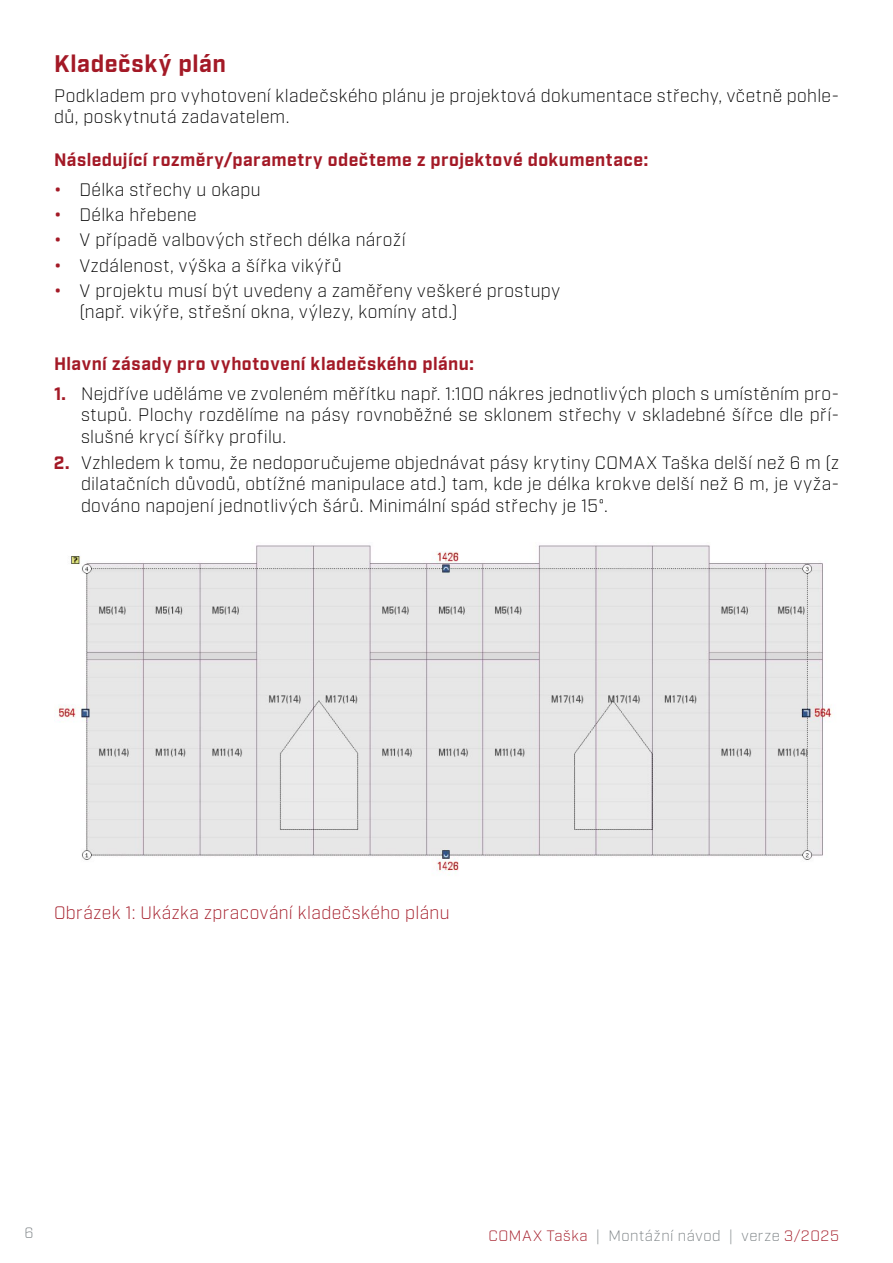
<style>
.page{position:relative;width:893px;height:1263px;background:#fff}
.page>*{position:absolute;margin:0;border:0;box-sizing:border-box;transform-origin:0 0}
.t1{font:700 24px "Industry";letter-spacing:.025em;color:#a31926}
.t2{font:300 18px/21.6px "Industry";letter-spacing:.025em;color:#000}
.t3{font:700 18px "Industry";letter-spacing:.025em;color:#a31926}
.t4{font:300 18px "Industry";letter-spacing:.025em;color:#a31926}
.t5{font:300 15px "Industry";letter-spacing:.04em;color:#7d8386}
.s1{font-weight:700;color:#a31926}
.s2{color:#a31926}
</style>
<div class="page">
<img style="left:54px;top:545px;width:778px;height:327px">
<h1 class="t1" style="left:54px;top:49px;width:174px">Kladečský plán</h1>
<p class="t2" style="left:54px;top:85px;width:786px">Podkladem pro vyhotovení kladečského plánu je projektová dokumentace střechy, včetně pohle&shy;dů, poskytnutá zadavatelem.</p>
<p class="t3" style="left:54px;top:149px;width:596px">Následující rozměry/parametry odečteme z projektové dokumentace:</p>
<p class="t2" style="left:54px;top:179px;width:208px"><span class="s1">•</span> Délka střechy u okapu</p>
<p class="t2" style="left:54px;top:204px;width:144px"><span class="s1">•</span> Délka hřebene</p>
<p class="t2" style="left:54px;top:230px;width:353px"><span class="s1">•</span> V případě valbových střech délka nároží</p>
<p class="t2" style="left:54px;top:255px;width:289px"><span class="s1">•</span> Vzdálenost, výška a šířka vikýřů</p>
<p class="t2" style="left:80px;top:280px;width:482px;line-height:21px;text-indent:-26px"><span class="s1">•</span> V projektu musí být uvedeny a zaměřeny veškeré prostupy (např. vikýře, střešní okna, výlezy, komíny atd.)</p>
<p class="t3" style="left:54px;top:353px;width:421px">Hlavní zásady pro vyhotovení kladečského plánu:</p>
<p class="t2" style="left:81px;top:383px;width:759px;text-align:justify;text-indent:-27px"><span class="s1">1.</span> Nejdříve uděláme ve zvoleném měřítku např. 1:100 nákres jednotlivých ploch s umístěním pro&shy;stupů. Plochy rozdělíme na pásy rovnoběžné se sklonem střechy v skladebné šířce dle pří&shy;slušné krycí šířky profilu.</p>
<p class="t2" style="left:81px;top:452px;width:759px;text-align:justify;text-indent:-27px"><span class="s1">2.</span> Vzhledem k tomu, že nedoporučujeme objednávat pásy krytiny COMAX Taška delší než 6 m (z dilatačních důvodů, obtížné manipulace atd.) tam, kde je délka krokve delší než 6 m, je vyža&shy;dováno napojení jednotlivých šárů. Minimální spád střechy je 15°.</p>
<p class="t4" style="left:54px;top:902px;width:397px">Obrázek 1: Ukázka zpracování kladečského plánu</p>
<p class="t5" style="left:25px;top:1224px;width:11px">6</p>
<p class="t5" style="left:488px;top:1227px;width:352px"><span class="s2">COMAX Taška</span> | Montážní návod | verze <span class="s2">3/2025</span></p>
</div>
